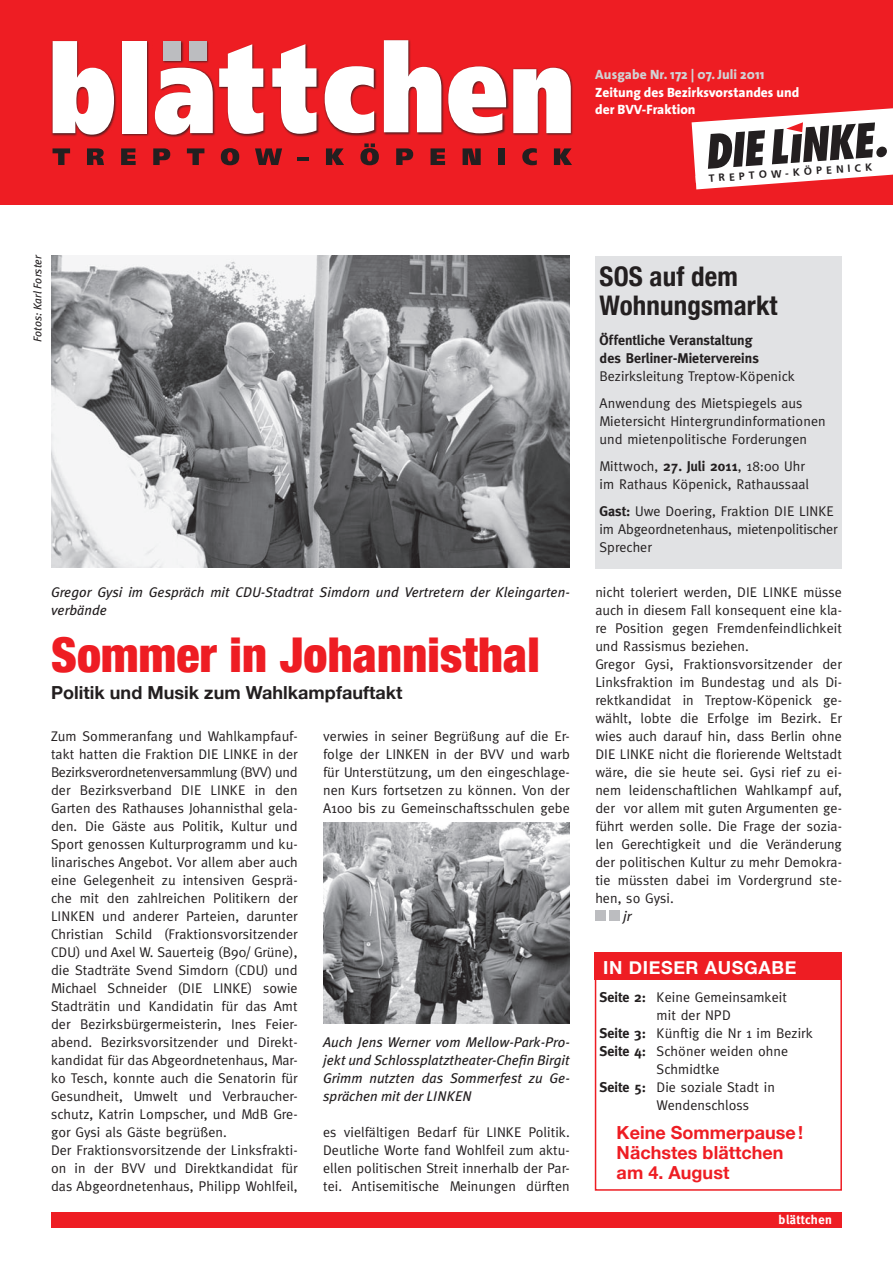
<style>
.page{position:relative;width:893px;height:1263px;background:#fff}
.page>*{position:absolute;margin:0;border:0;box-sizing:border-box;transform-origin:0 0}
.t1{font:900 condensed 48px "Helvetica Neue";letter-spacing:.005em;color:#ee1d23}
.t2{font:700 condensed 27px/28.5px "Helvetica Neue";letter-spacing:.005em;color:#231f20}
.t3{font:700 18px/20.2px "Helvetica Neue";color:#ee1d23}
.t4{font:700 18px "Helvetica Neue";color:#231f20}
.t5{font:700 18px "Helvetica Neue";letter-spacing:.035em;color:#fff}
.t6{font:14.1px/18px "Meta";letter-spacing:.005em;color:#231f20}
.t7{font:italic 14.1px/18px "Meta Plus";color:#231f20}
.t8{font:700 14.1px/18px "Meta";color:#231f20}
.t9{font:800 13.5px/17.2px "The Sans";color:#fff}
.t10{font:800 13.5px "The Sans";letter-spacing:.005em;color:#d1d2d4}
.t11{font:700 12.75px "Meta";letter-spacing:.03em;color:#fff}
.t12{font:italic 11.25px "Meta Plus";letter-spacing:.005em;color:#231f20}
.t13{font:700 10.5px "Frutiger";color:#231f20}
.s1{font-weight:700}
</style>
<div class="page">
<div style="left:51px;top:1212px;width:791px;height:15px;background:#ee1d23"></div>
<div style="left:595px;top:910px;width:11px;height:11px;background:#bcbdc0"></div>
<div style="left:609px;top:910px;width:11px;height:11px;background:#bcbdc0"></div>
<div style="left:595px;top:953px;width:247px;height:238px;border:2px solid #ee1d23"></div>
<div style="left:595px;top:952px;width:247px;height:28px;background:#ee1d23"></div>
<img style="left:51px;top:255px;width:519px;height:313px">
<img style="left:323px;top:822px;width:247px;height:202px">
<div style="left:595px;top:256px;width:247px;height:312px;background:#e1e2e4"></div>
<div style="left:0;top:0;width:893px;height:204px;background:#ee1d23"></div>
<svg style="left:692px;top:108px;width:201px;height:81px"></svg>
<svg style="left:53px;top:148px;width:17px;height:17px"></svg>
<svg style="left:87px;top:148px;width:17px;height:17px"></svg>
<svg style="left:121px;top:148px;width:15px;height:17px"></svg>
<svg style="left:153px;top:148px;width:17px;height:17px"></svg>
<svg style="left:187px;top:148px;width:17px;height:17px"></svg>
<svg style="left:221px;top:148px;width:18px;height:17px"></svg>
<svg style="left:255px;top:148px;width:27px;height:17px"></svg>
<svg style="left:297px;top:157px;width:12px;height:3px"></svg>
<svg style="left:326px;top:148px;width:18px;height:17px"></svg>
<svg style="left:360px;top:143px;width:19px;height:22px"></svg>
<svg style="left:396px;top:148px;width:17px;height:17px"></svg>
<svg style="left:431px;top:148px;width:14px;height:17px"></svg>
<svg style="left:463px;top:148px;width:18px;height:17px"></svg>
<div style="left:499px;top:148px;width:6px;height:17px;background:#231f20"></div>
<svg style="left:522px;top:148px;width:15px;height:17px"></svg>
<svg style="left:554px;top:148px;width:18px;height:17px"></svg>
<div style="left:52px;top:40px;width:71px;height:103px;background:#231f20;opacity:.75"></div>
<svg style="left:53px;top:41px;width:61px;height:94px"></svg>
<div style="left:121px;top:40px;width:34px;height:102px;background:#231f20;opacity:.75"></div>
<div style="left:122px;top:41px;width:24px;height:92px;background:#fff"></div>
<div style="left:154px;top:67px;width:67px;height:76px;background:#231f20;opacity:.75"></div>
<svg style="left:155px;top:68px;width:58px;height:67px;background:#f4cacc"></svg>
<div style="left:162px;top:40px;width:28px;height:29px;background:#231f20;opacity:.75"></div>
<div style="left:163px;top:41px;width:18px;height:19px;background:#bcbdc0"></div>
<div style="left:188px;top:40px;width:27px;height:29px;background:#231f20;opacity:.75"></div>
<div style="left:189px;top:41px;width:17px;height:19px;background:#bcbdc0"></div>
<div style="left:218px;top:43px;width:55px;height:100px;background:#231f20;opacity:.75"></div>
<svg style="left:219px;top:44px;width:44px;height:90px"></svg>
<div style="left:271px;top:43px;width:55px;height:100px;background:#231f20;opacity:.75"></div>
<svg style="left:272px;top:44px;width:44px;height:90px"></svg>
<div style="left:324px;top:65px;width:59px;height:77px;background:#231f20;opacity:.75"></div>
<svg style="left:325px;top:66px;width:49px;height:67px"></svg>
<div style="left:383px;top:39px;width:67px;height:102px;background:#231f20;opacity:.75"></div>
<svg style="left:384px;top:40px;width:57px;height:92px"></svg>
<div style="left:447px;top:65px;width:68px;height:77px;background:#231f20;opacity:.75"></div>
<svg style="left:448px;top:66px;width:58px;height:67px"></svg>
<div style="left:512px;top:67px;width:68px;height:75px;background:#231f20;opacity:.75"></div>
<svg style="left:513px;top:68px;width:58px;height:65px;background:#f8ddde"></svg>
<p class="t10" style="left:595px;top:64px;width:171px">Ausgabe Nr. 172 | 07. Juli 2011</p>
<p class="t9" style="left:595px;top:83px;width:205px">Zeitung des Bezirksvorstandes und der BVV-Fraktion</p>
<p class="t13" style="left:708px;top:172px;width:165px;rotate:-4deg">TREPTOW-KÖPENICK</p>
<p class="t12" style="left:31px;top:342px;width:89px;rotate:-90deg">Fotos: Karl Forster</p>
<p class="t7" style="left:51px;top:583px;width:519px">Gregor Gysi im Gespräch mit CDU-Stadtrat Simdorn und Vertretern der Kleingarten&shy;verbände</p>
<h1 class="t1" style="left:51px;top:625px;width:490px">Sommer in Johannisthal</h1>
<p class="t4" style="left:51px;top:681px;width:353px">Politik und Musik zum Wahlkampfauftakt</p>
<p class="t6" style="left:51px;top:726px;width:248px">Zum Sommeranfang und Wahlkampfauf&shy;takt hatten die Fraktion DIE LINKE in der Bezirksverordnetenversammlung (BVV) und der Bezirksverband DIE LINKE in den Garten des Rathauses Johannisthal gela&shy;den. Die Gäste aus Politik, Kultur und Sport genossen Kulturprogramm und ku&shy;linarisches Angebot. Vor allem aber auch eine Gelegenheit zu intensiven Gesprä&shy;che mit den zahlreichen Politikern der LINKEN und anderer Parteien, darunter Christian Schild (Fraktionsvorsitzender CDU) und Axel W. Sauerteig (B90/ Grüne), die Stadträte Svend Simdorn (CDU) und Michael Schneider (DIE LINKE) sowie Stadträtin und Kandidatin für das Amt der Bezirksbürgermeisterin, Ines Feier&shy;abend. Bezirksvorsitzender und Direkt&shy;kandidat für das Abgeordnetenhaus, Mar&shy;ko Tesch, konnte auch die Senatorin für Gesundheit, Umwelt und Verbraucher&shy;schutz, Katrin Lompscher, und MdB Gre&shy;gor Gysi als Gäste begrüßen.<br>Der Fraktionsvorsitzende der Linksfrakti&shy;on in der BVV und Direktkandidat für das Abgeordnetenhaus, Philipp Wohlfeil,</p>
<p class="t6" style="left:323px;top:727px;width:248px;text-align:justify">verwies in seiner Begrüßung auf die Er&shy;folge der LINKEN in der BVV und warb für Unterstützung, um den eingeschlage&shy;nen Kurs fortsetzen zu können. Von der A100 bis zu Gemeinschaftsschulen gebe</p>
<p class="t7" style="left:323px;top:1033px;width:248px;text-align:justify">Auch Jens Werner vom Mellow-Park-Pro&shy;jekt und Schlossplatztheater-Chefin Birgit Grimm nutzten das Sommerfest zu Ge&shy;sprächen mit der LINKEN</p>
<p class="t6" style="left:323px;top:1123px;width:248px;text-align:justify">es vielfältigen Bedarf für LINKE Politik.<br>Deutliche Worte fand Wohlfeil zum aktu&shy;ellen politischen Streit innerhalb der Par&shy;tei. Antisemitische Meinungen dürften</p>
<h2 class="t2" style="left:600px;top:262px;width:180px">SOS auf dem<br>Wohnungsmarkt</h2>
<p class="t8" style="left:600px;top:331px;width:161px">Öffentliche Veranstaltung des Berliner-Mietervereins</p>
<p class="t6" style="left:600px;top:362px;width:204px;line-height:27px">Bezirksleitung Treptow-Köpenick<br>Anwendung des Mietspiegels aus</p>
<p class="t6" style="left:600px;top:412px;width:228px">Mietersicht Hintergrundinformationen und mietenpolitische Forderungen</p>
<p class="t6" style="left:600px;top:457px;width:211px">Mittwoch, <span class="s1">27. Juli 2011</span>, 18:00 Uhr im Rathaus Köpenick, Rathaussaal</p>
<p class="t6" style="left:600px;top:502px;width:240px"><span class="s1">Gast:</span> Uwe Doering, Fraktion Die Linke<br>im Abgeordnetenhaus, mietenpolitischer<br>Sprecher</p>
<p class="t6" style="left:595px;top:583px;width:248px">nicht toleriert werden, DIE LINKE müsse auch in diesem Fall konsequent eine kla&shy;re Position gegen Fremdenfeindlichkeit und Rassismus beziehen.<br>Gregor Gysi, Fraktionsvorsitzender der Linksfraktion im Bundestag und als Di&shy;rektkandidat in Treptow-Köpenick ge&shy;wählt, lobte die Erfolge im Bezirk. Er wies auch darauf hin, dass Berlin ohne DIE LINKE nicht die florierende Weltstadt wäre, die sie heute sei. Gysi rief zu ei&shy;nem leidenschaftlichen Wahlkampf auf, der vor allem mit guten Argumenten ge&shy;führt werden solle. Die Frage der sozia&shy;len Gerechtigkeit und die Veränderung der politischen Kultur zu mehr Demokra&shy;tie müssten dabei im Vordergrund ste&shy;hen, so Gysi.</p>
<p class="t7" style="left:623px;top:907px;width:10px">jr</p>
<p class="t5" style="left:603px;top:956px;width:195px">IN DIESER AUSGABE</p>
<p class="t6" style="left:600px;top:987px;width:189px"><span class="s1">Seite 2:</span> Keine Gemeinsamkeit</p>
<p class="t6" style="left:657px;top:1006px;width:76px">mit der NPD</p>
<p class="t6" style="left:600px;top:1024px;width:215px"><span class="s1">Seite 3:</span> Künftig die Nr 1 im Bezirk</p>
<p class="t6" style="left:600px;top:1042px;width:190px"><span class="s1">Seite 4:</span> Schöner weiden ohne</p>
<p class="t6" style="left:657px;top:1060px;width:64px">Schmidtke</p>
<p class="t6" style="left:600px;top:1078px;width:177px"><span class="s1">Seite 5:</span> Die soziale Stadt in</p>
<p class="t6" style="left:657px;top:1096px;width:94px">Wendenschloss</p>
<p class="t3" style="left:617px;top:1122px;width:188px">Keine Sommerpause!<br>Nächstes blättchen am 4. August</p>
<p class="t11" style="left:765px;top:1212px;width:66px">blättchen 1</p>
<p class="t11" style="left:779px;top:1212px;width:55px">blättchen</p>
</div>
